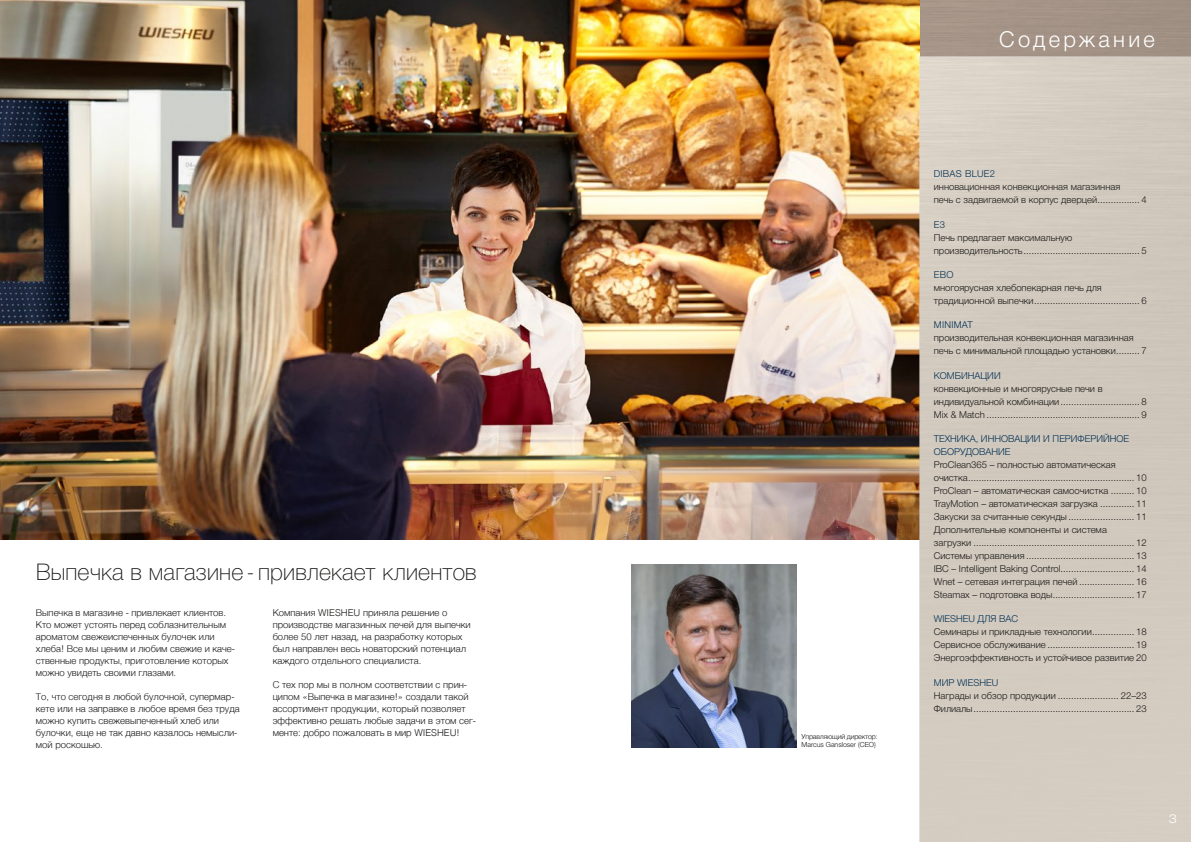
<style>
.page{position:relative;width:1191px;height:842px;background:#fff}
.page>*{position:absolute;margin:0;border:0;box-sizing:border-box;transform-origin:0 0}
.t1{font:100 23px "Helvetica Neue";letter-spacing:.01em;color:#181716}
.t2{font:300 22px "Helvetica Neue";letter-spacing:.15em;color:#fff}
.t3{font:300 expanded 12.3px "Helvetica Neue LT Pro";color:#fff}
.t4{font:300 9.5px/13px "Helvetica Neue";color:#181716}
.t5{font:300 9.5px/12px "Helvetica";color:#181716}
.t6{font:300 9.5px/13px "Helvetica Neue LT Pro";color:#181716}
.t7{font:300 9.5px/13px "Helvetica Neue";color:#002f53}
.t8{font:300 9.5px "Helvetica Neue LT Pro";letter-spacing:.03em;color:#002f53}
.t9{font:300 7px "Helvetica";letter-spacing:-.02em;color:#181716}
.t10{font:300 7px "Helvetica Neue LT Pro";color:#181716}
.s1{font-family:"Helvetica Neue LT Pro"}
.s2{font-family:"Helvetica Neue"}
.s3{color:#002f53}
</style>
<div class="page">
<div style="left:919px;top:0;width:272px;height:57px;background:#a39386"></div>
<div style="left:919px;top:57px;width:272px;height:785px;background:#d3cabf"></div>
<img style="left:0;top:0;width:919px;height:540px">
<img style="left:631px;top:564px;width:165px;height:183px">
<h1 class="t1" style="left:36px;top:559px;width:442px">Выпечка в магазине - привлекает клиентов</h1>
<p class="t5" style="left:36px;top:606px;width:201px">Выпечка в магазине - привлекает клиентов.<br>Кто может устоять перед соблазнительным ароматом свежеиспеченных булочек или хлеба! Все мы ценим и любим свежие и каче&shy;ственные продукты, приготовление которых можно увидеть своими глазами.</p>
<p class="t5" style="left:36px;top:690px;width:205px">То, что сегодня в любой булочной, супермар&shy;кете или на заправке в любое время без труда можно купить свежевыпеченный хлеб или булочки, еще не так давно казалось немысли&shy;мой роскошью.</p>
<p class="t5" style="left:273px;top:606px;width:199px">Компания WIESHEU приняла решение о производстве магазинных печей для выпечки более 50 лет назад, на разработку которых был направлен весь новаторский потенциал каждого отдельного специалиста.</p>
<p class="t5" style="left:273px;top:678px;width:205px">С тех пор мы в полном соответствии с прин&shy;ципом «Выпечка в магазине!» создали такой ассортимент продукции, который позволяет эффективно решать любые задачи в этом сег&shy;менте: добро пожаловать в мир WIESHEU!</p>
<p class="t9" style="left:801px;top:731px;width:78px">Управляющий директор:</p>
<p class="t10" style="left:801px;top:741px;width:76px">Marcus Gansloser (CEO)</p>
<h2 class="t2" style="left:999px;top:28px;width:157px">Содержание</h2>
<p class="t8" style="left:933px;top:168px;width:63px">DIBAS BLUE2</p>
<p class="t4" style="left:933px;top:181px;width:214px">инновационная конвекционная магазинная<br>печь с задвигаемой в корпус дверцей................ <span class="s1">4</span></p>
<p class="t8" style="left:933px;top:219px;width:13px">E3</p>
<p class="t4" style="left:933px;top:231px;width:140px">Печь предлагает максимальную</p>
<p class="t6" style="left:933px;top:244px;width:214px"><span class="s2">производительность</span>............................................ 5</p>
<p class="t8" style="left:933px;top:269px;width:21px">EBO</p>
<p class="t4" style="left:933px;top:281px;width:170px">многоярусная хлебопекарная печь для</p>
<p class="t6" style="left:933px;top:294px;width:214px"><span class="s2">традиционной выпечки</span>........................................ 6</p>
<p class="t8" style="left:933px;top:319px;width:41px">MINIMAT</p>
<p class="t4" style="left:933px;top:332px;width:214px">производительная конвекционная магазинная печь с минимальной площадью установки......... <span class="s1">7</span></p>
<p class="t7" style="left:933px;top:369px;width:68px">КОМБИНАЦИИ</p>
<p class="t4" style="left:933px;top:382px;width:214px">конвекционные и многоярусные печи в индивидуальной комбинации .............................. 8<br>Mix &amp; Match .......................................................... <span class="s1">9</span></p>
<p class="t7" style="left:933px;top:432px;width:197px">ТЕХНИКА, ИННОВАЦИИ И ПЕРИФЕРИЙНОЕ<br>ОБОРУДОВАНИЕ</p>
<p class="t4" style="left:933px;top:458px;width:214px">ProClean365 – полностью автоматическая очистка............................................................... <span class="s1">10<br></span>ProClean – автоматическая самоочистка ......... <span class="s1">10<br></span>TrayMotion – автоматическая загрузка ............. <span class="s1">11</span></p>
<p class="t6" style="left:933px;top:510px;width:214px"><span class="s2">Закуски за считанные секунды</span> ......................... 11</p>
<p class="t4" style="left:933px;top:523px;width:214px">Дополнительные компоненты и система<br>загрузки ............................................................. <span class="s1">12<br></span>Системы управления ......................................... <span class="s1">13</span></p>
<p class="t6" style="left:933px;top:562px;width:214px">IBC – Intelligent Baking Control............................ 14</p>
<p class="t4" style="left:933px;top:575px;width:214px">Wnet – сетевая интеграция печей ..................... <span class="s1">16<br></span>Steamax – подготовка воды............................... <span class="s1">17</span></p>
<p class="t4" style="left:933px;top:613px;width:214px"><span class="s3">WIESHEU ДЛЯ ВАС<br></span>Семинары и прикладные технологии<span class="s1">................ 18</span></p>
<p class="t6" style="left:933px;top:638px;width:214px"><span class="s2">Сервисное обслуживание</span> ................................. 19</p>
<p class="t4" style="left:933px;top:652px;width:214px">Энергоэффективность и устойчивое развитие <span class="s1">20</span></p>
<p class="t7" style="left:933px;top:676px;width:66px">МИР WIESHEU</p>
<p class="t6" style="left:933px;top:689px;width:214px"><span class="s2">Награды и обзор продукции</span> ....................... 22–23<br><span class="s2">Филиалы</span>............................................................. 23</p>
<p class="t3" style="left:1168px;top:811px;width:10px">3</p>
</div>
